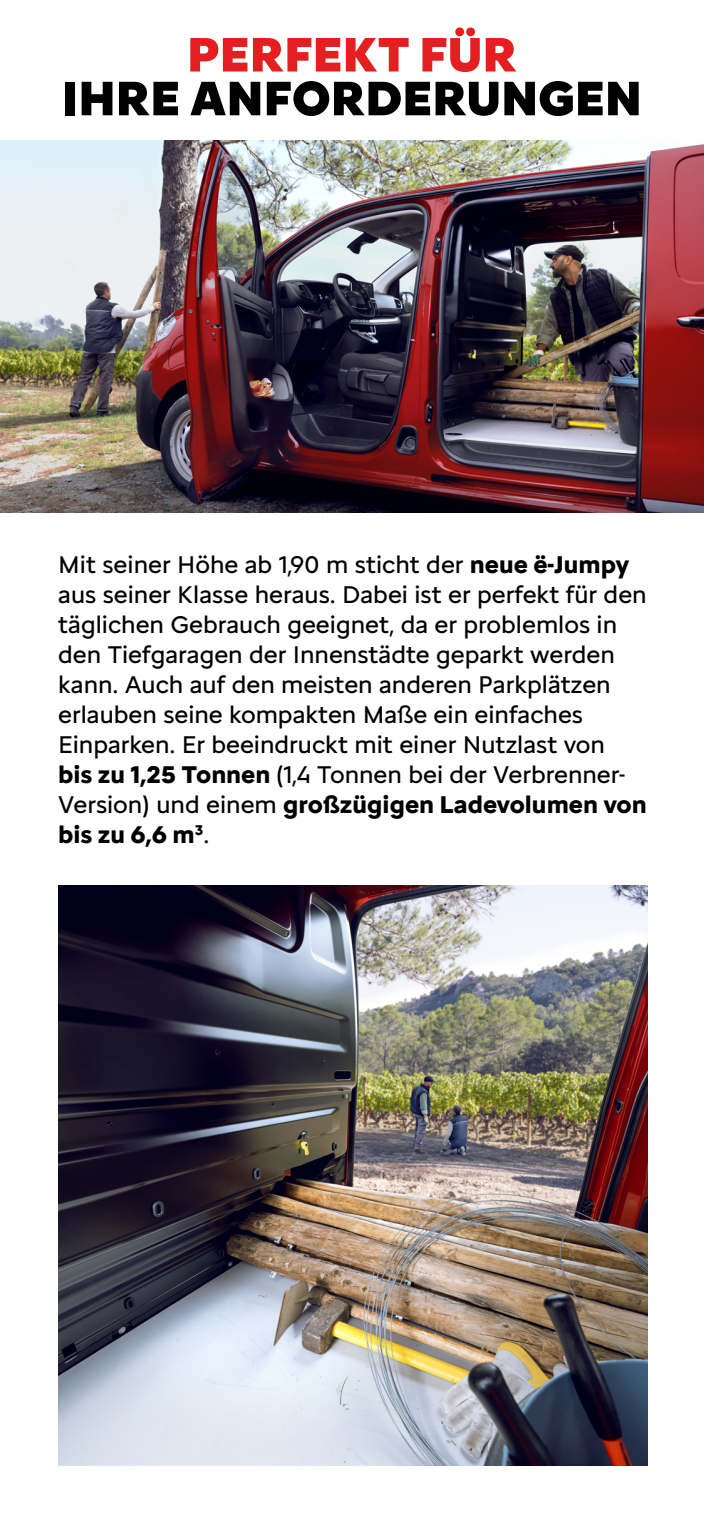
<style>
.page{position:relative;width:704px;height:1523px;background:#fff}
.page>*{position:absolute;margin:0;border:0;box-sizing:border-box;transform-origin:0 0}
.t1{font:900 50px "Citroen Type";letter-spacing:-.01em;color:#000}
.t2{font:900 50px "Citroen Type";letter-spacing:-.01em;color:#e51f1f}
.t3{font:25px/30px "Citroen Type";color:#000}
.s1{font-weight:700}
</style>
<div class="page">
<img style="left:0;top:141px;width:703px;height:371px">
<img style="left:58px;top:885px;width:589px;height:580px">
<h1 class="t2" style="left:187px;top:17px;width:331px">PERFEKT FÜR</h1>
<h1 class="t1" style="left:62px;top:60px;width:581px">IHRE ANFORDERUNGEN</h1>
<p class="t3" style="left:58px;top:548px;width:589px">Mit seiner Höhe ab 1,90 m sticht der <span class="s1">neue ë-Jumpy </span>aus seiner Klasse heraus. Dabei ist er perfekt für den täglichen Gebrauch geeignet, da er problemlos in den Tiefgaragen der Innenstädte geparkt werden kann. Auch auf den meisten anderen Parkplätzen erlauben seine kompakten Maße ein einfaches Einparken. Er beeindruckt mit einer Nutzlast von<br><span class="s1">bis zu 1,25 Tonnen</span> (1,4 Tonnen bei der Verbrenner-Version) und einem <span class="s1">großzügigen Ladevolumen von bis zu 6,6 m</span><sup>3</sup>.</p>
</div>
